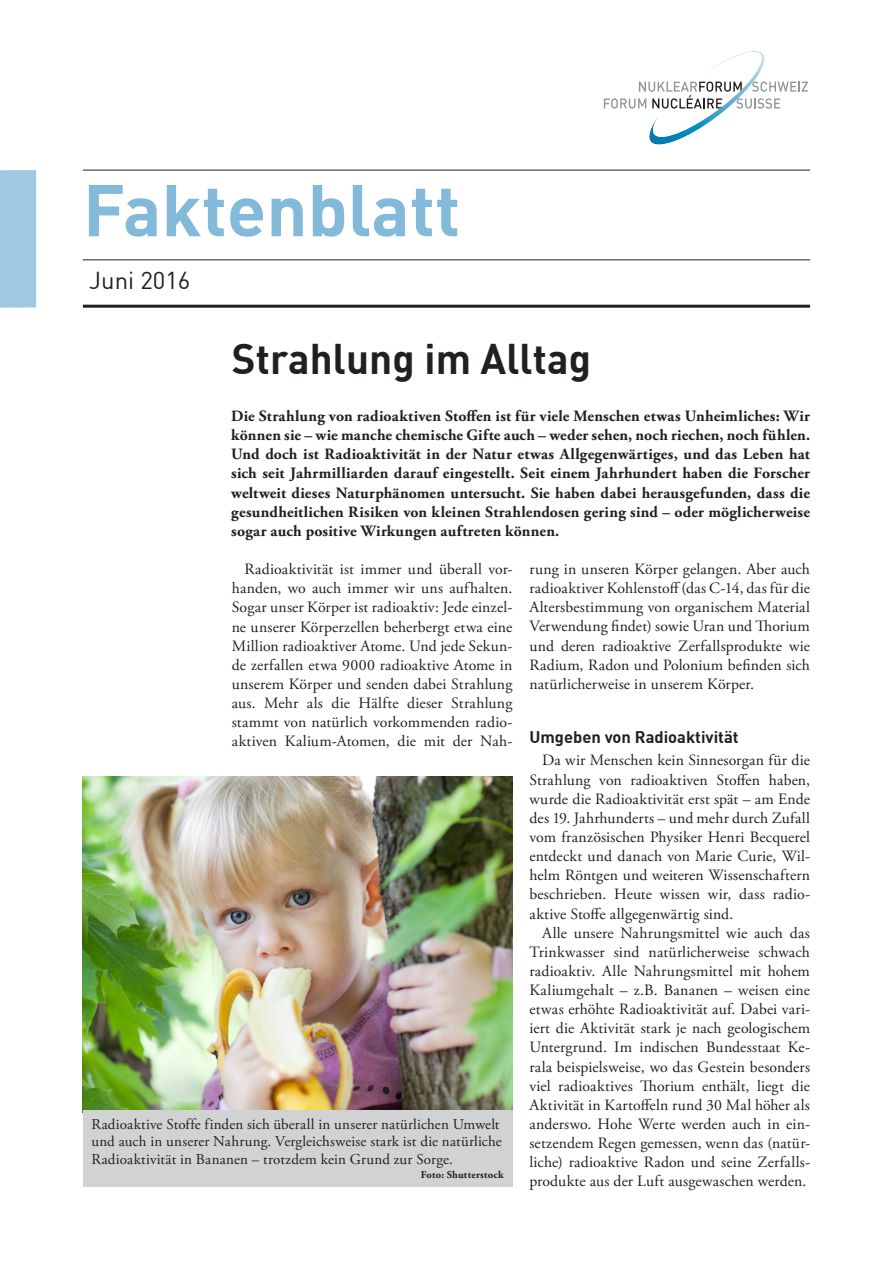
<style>
.page{position:relative;width:893px;height:1263px;background:#fff}
.page>*{position:absolute;margin:0;border:0;box-sizing:border-box;transform-origin:0 0}
.t1{font:700 72px "DIN";color:#83b9d9}
.t2{font:700 42px "DIN";letter-spacing:.005em;color:#231f20;scale:.96 1}
.t3{font:24px "DIN";color:#231f20}
.t4{font:700 16.5px "DIN";color:#231f20}
.t5{font:15.75px/19.2px "Adobe Garamond Pro";letter-spacing:.01em;color:#231f20;text-align:justify}
.t6{font:700 15.75px/19.2px "Adobe Garamond Pro";letter-spacing:.01em;color:#231f20;text-align:justify}
.t7{font:15px/16.5px "Adobe Garamond Pro";letter-spacing:.01em;color:#231f20}
.t8{font:700 10.5px "Adobe Garamond Pro";letter-spacing:.025em;color:#231f20}
</style>
<div class="page">
<svg style="left:604px;top:51px;width:204px;height:94px"></svg>
<div style="left:0;top:170px;width:36px;height:138px;background:#9fc8e2"></div>
<hr style="left:83px;top:170px;width:727px;height:1px;background:#231f20">
<hr style="left:83px;top:305px;width:727px;height:3px;background:#231f20">
<hr style="left:83px;top:259px;width:727px;height:1px;background:#231f20">
<img style="left:83px;top:776px;width:429px;height:334px">
<div style="left:83px;top:1110px;width:429px;height:76px;background:#d1d2d4"></div>
<h1 class="t1" style="left:83px;top:184px;width:379px">Faktenblatt</h1>
<h3 class="t3" style="left:89px;top:268px;width:103px">Juni 2016</h3>
<h2 class="t2" style="left:232px;top:344px;width:376px">Strahlung im Alltag</h2>
<p class="t6" style="left:231px;top:408px;width:580px">Die Strahlung von radioaktiven Stoffen ist für viele Menschen etwas Unheimliches: Wir können sie – wie manche chemische Gifte auch – weder sehen, noch riechen, noch fühlen.<br>Und doch ist Radioaktivität in der Natur etwas Allgegenwärtiges, und das Leben hat sich seit Jahrmilliarden darauf eingestellt. Seit einem Jahrhundert haben die Forscher weltweit dieses Naturphänomen untersucht. Sie haben dabei herausgefunden, dass die gesundheitlichen Risiken von kleinen Strahlendosen gering sind – oder möglicherweise sogar auch positive Wirkungen auftreten können.</p>
<p class="t5" style="left:232px;top:560px;width:282px;text-indent:13px">Radioaktivität ist immer und überall vor&shy;handen, wo auch immer wir uns aufhalten.<br>Sogar unser Körper ist radioaktiv: Jede einzel&shy;ne unserer Körperzellen beherbergt etwa eine Million radioaktiver Atome. Und jede Sekun&shy;de zerfallen etwa 9000 radioaktive Atome in unserem Körper und senden dabei Strahlung aus. Mehr als die Hälfte dieser Strahlung stammt von natürlich vorkommenden radio&shy;aktiven Kalium-Atomen, die mit der Nah-</p>
<p class="t5" style="left:529px;top:560px;width:282px">rung in unseren Körper gelangen. Aber auch radioaktiver Kohlenstoff (das C-14, das für die Altersbestimmung von organischem Mater i al Verwendung findet) sowie Uran und Thorium und deren radioaktive Zerfallsprodukte wie Radium, Radon und Polonium befinden sich natürlicherweise in unserem Körper.</p>
<p class="t4" style="left:529px;top:731px;width:211px">Umgeben von Radioaktivität</p>
<p class="t5" style="left:529px;top:751px;width:282px;text-indent:13px">Da wir Menschen kein Sinnesorgan für die Strahlung von radioaktiven Stoffen haben, wurde die Radioaktivität erst spät – am Ende des 19. Jahrhunderts – und mehr durch Zufall vom französischen Physiker Henri Becquerel entdeckt und danach von Marie Curie, Wil&shy;helm Röntgen und weiteren Wissenschaftern beschrieben. Heute wissen wir, dass radio&shy;aktive Stoffe allgegenwärtig sind.</p>
<p class="t5" style="left:529px;top:924px;width:282px;text-indent:13px">Alle unsere Nahrungsmittel wie auch das Trinkwasser sind natürlicherweise schwach radioaktiv. Alle Nahrungsmittel mit hohem Kaliumgehalt – z.B. Bananen – weisen eine etwas erhöhte Radioaktivität auf. Dabei vari&shy;iert die Aktivität stark je nach geo logischem Untergrund. Im indischen Bundes staat Ke&shy;rala beispielsweise, wo das Gestein besonders viel radioaktives Thorium enthält, liegt die Aktivität in Kartoffeln rund 30 Mal höher als anderswo. Hohe Werte werden auch in ein&shy;setzendem Regen gemessen, wenn das (natür&shy;liche) radioaktive Radon und seine Zerfalls&shy;produkte aus der Luft ausgewaschen werden.</p>
<p class="t7" style="left:91px;top:1117px;width:412px">Radioaktive Stoffe finden sich überall in unserer natürlichen Umwelt und auch in unserer Nahrung. Vergleichsweise stark ist die natürliche</p>
<p class="t7" style="left:91px;top:1151px;width:363px">Radioaktivität in Bananen – trotzdem kein Grund zur Sorge.</p>
<p class="t8" style="left:421px;top:1170px;width:85px">Foto: Shutterstock</p>
</div>
